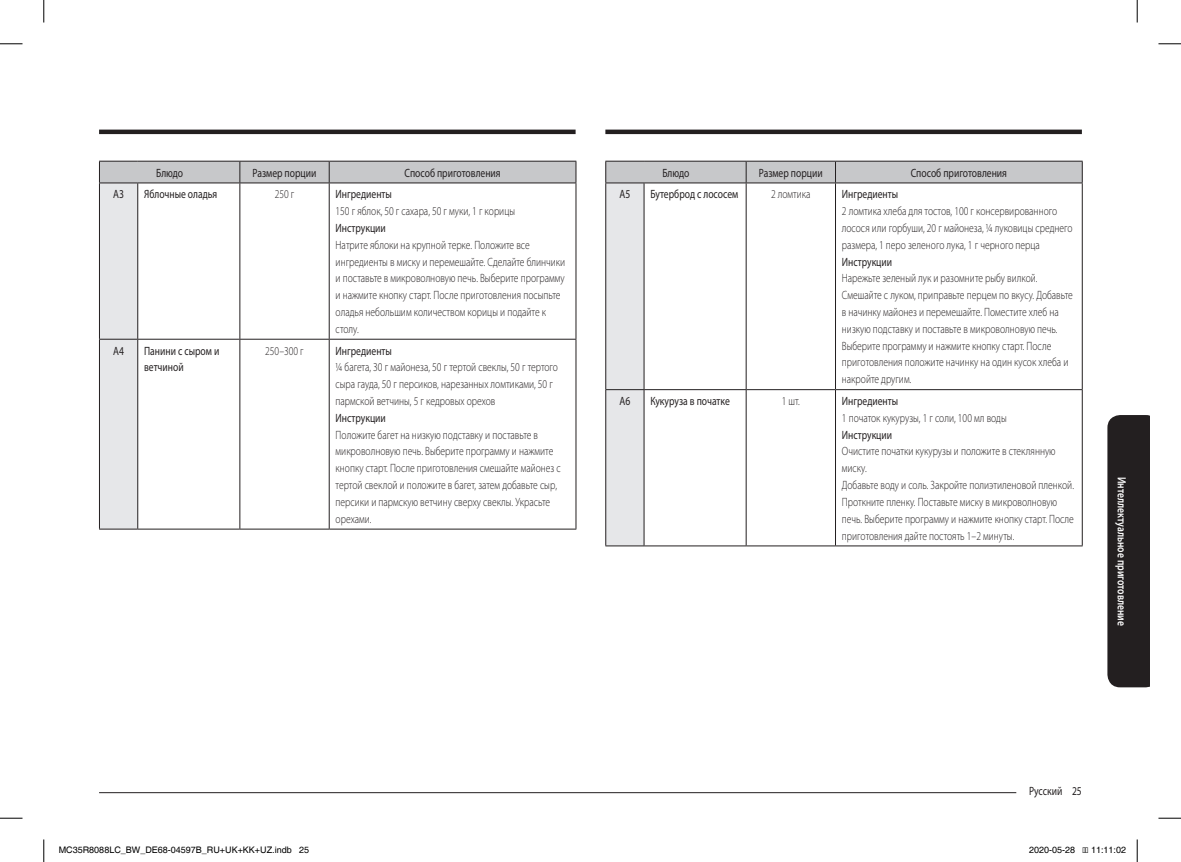
<style>
.page{position:relative;width:1181px;height:862px;background:#fff}
.page>*{position:absolute;margin:0;border:0;box-sizing:border-box;transform-origin:0 0}
.t1{font:300 12px/16.8px "Myriad Pro";color:#231f20;scale:.8 1}
.t2{font:12px/16.8px "Myriad Pro";color:#231f20;scale:.8 1}
.t3{font:600 12px "Myriad Pro";color:#fff;scale:.8 1}
.t4{font:9px "Helvetica";color:#000}
</style>
<div class="page">
<hr style="left:99px;top:792px;width:935px;height:1px;background:#231f20">
<div style="left:1016px;top:782px;width:65px;height:15px;background:#fff"></div>
<div style="left:1107px;top:415px;width:42px;height:272px;background:#231f20"></div>
<div style="left:605px;top:129px;width:476px;height:5px;background:#231f20"></div>
<div style="left:99px;top:129px;width:476px;height:5px;background:#231f20"></div>
<svg style="left:605px;top:161px;width:477px;height:384px"></svg>
<hr style="left:605px;top:182px;width:39px;height:1px;background:#231f20">
<hr style="left:605px;top:183px;width:1px;height:206px;background:#231f20">
<hr style="left:644px;top:182px;width:102px;height:1px;background:#231f20">
<hr style="left:643px;top:183px;width:1px;height:206px;background:#231f20">
<hr style="left:746px;top:182px;width:89px;height:1px;background:#231f20">
<hr style="left:745px;top:183px;width:1px;height:206px;background:#231f20">
<hr style="left:835px;top:182px;width:247px;height:1px;background:#231f20">
<hr style="left:835px;top:183px;width:1px;height:206px;background:#231f20">
<hr style="left:1081px;top:183px;width:1px;height:206px;background:#231f20">
<hr style="left:605px;top:389px;width:39px;height:1px;background:#231f20">
<hr style="left:605px;top:390px;width:1px;height:155px;background:#231f20">
<hr style="left:644px;top:389px;width:102px;height:1px;background:#231f20">
<hr style="left:643px;top:390px;width:1px;height:155px;background:#231f20">
<hr style="left:746px;top:389px;width:89px;height:1px;background:#231f20">
<hr style="left:745px;top:390px;width:1px;height:155px;background:#231f20">
<hr style="left:835px;top:389px;width:247px;height:1px;background:#231f20">
<hr style="left:835px;top:390px;width:1px;height:155px;background:#231f20">
<hr style="left:1081px;top:390px;width:1px;height:155px;background:#231f20">
<hr style="left:605px;top:545px;width:39px;height:1px;background:#231f20">
<hr style="left:644px;top:545px;width:102px;height:1px;background:#231f20">
<hr style="left:746px;top:545px;width:89px;height:1px;background:#231f20">
<hr style="left:835px;top:545px;width:247px;height:1px;background:#231f20">
<svg style="left:99px;top:161px;width:477px;height:367px"></svg>
<hr style="left:99px;top:182px;width:39px;height:1px;background:#231f20">
<hr style="left:99px;top:183px;width:1px;height:156px;background:#231f20">
<hr style="left:138px;top:182px;width:102px;height:1px;background:#231f20">
<hr style="left:137px;top:183px;width:1px;height:156px;background:#231f20">
<hr style="left:240px;top:182px;width:89px;height:1px;background:#231f20">
<hr style="left:239px;top:183px;width:1px;height:156px;background:#231f20">
<hr style="left:329px;top:182px;width:247px;height:1px;background:#231f20">
<hr style="left:329px;top:183px;width:1px;height:156px;background:#231f20">
<hr style="left:575px;top:183px;width:1px;height:156px;background:#231f20">
<hr style="left:99px;top:339px;width:39px;height:1px;background:#231f20">
<hr style="left:99px;top:339px;width:1px;height:189px;background:#231f20">
<hr style="left:138px;top:339px;width:102px;height:1px;background:#231f20">
<hr style="left:137px;top:339px;width:1px;height:189px;background:#231f20">
<hr style="left:240px;top:339px;width:89px;height:1px;background:#231f20">
<hr style="left:239px;top:339px;width:1px;height:189px;background:#231f20">
<hr style="left:329px;top:339px;width:247px;height:1px;background:#231f20">
<hr style="left:329px;top:339px;width:1px;height:189px;background:#231f20">
<hr style="left:575px;top:339px;width:1px;height:189px;background:#231f20">
<hr style="left:99px;top:528px;width:39px;height:1px;background:#231f20">
<hr style="left:138px;top:528px;width:102px;height:1px;background:#231f20">
<hr style="left:240px;top:528px;width:89px;height:1px;background:#231f20">
<hr style="left:329px;top:528px;width:247px;height:1px;background:#231f20">
<svg style="left:0;top:44px;width:22px;height:1px"></svg>
<svg style="left:1158px;top:44px;width:22px;height:1px"></svg>
<svg style="left:0;top:817px;width:22px;height:1px"></svg>
<svg style="left:1158px;top:817px;width:22px;height:1px"></svg>
<svg style="left:44px;top:0;width:1px;height:23px"></svg>
<svg style="left:44px;top:839px;width:1px;height:22px"></svg>
<svg style="left:1136px;top:0;width:1px;height:23px"></svg>
<svg style="left:1136px;top:839px;width:1px;height:22px"></svg>
<p class="t2" style="left:156px;top:164px;width:35px">Блюдо</p>
<p class="t2" style="left:252px;top:164px;width:81px">Размер порции</p>
<p class="t2" style="left:404px;top:164px;width:122px">Способ приготовления</p>
<p class="t2" style="left:113px;top:186px;width:15px">A3</p>
<p class="t2" style="left:144px;top:186px;width:93px">Яблочные оладья</p>
<p class="t1" style="left:275px;top:186px;width:26px">250 г</p>
<p class="t2" style="left:335px;top:186px;width:72px">Ингредиенты</p>
<p class="t1" style="left:335px;top:203px;width:226px">150 г яблок, 50 г сахара, 50 г муки, 1 г корицы</p>
<p class="t2" style="left:335px;top:219px;width:64px">Инструкции</p>
<p class="t1" style="left:335px;top:236px;width:288px">Натрите яблоки на крупной терке. Положите все ингредиенты в миску и перемешайте. Сделайте блинчики и поставьте в микроволновую печь. Выберите программу и нажмите кнопку старт. После приготовления посыпьте оладья небольшим количеством корицы и подайте к столу.</p>
<p class="t2" style="left:113px;top:342px;width:15px">A4</p>
<p class="t2" style="left:144px;top:342px;width:95px">Панини с сыром и ветчиной</p>
<p class="t1" style="left:265px;top:342px;width:50px">250–300 г</p>
<p class="t2" style="left:335px;top:342px;width:72px">Ингредиенты</p>
<p class="t1" style="left:335px;top:359px;width:279px">¼ багета, 30 г майонеза, 50 г тертой свеклы, 50 г тертого сыра гауда, 50 г персиков, нарезанных ломтиками, 50 г пармской ветчины, 5 г кедровых орехов</p>
<p class="t2" style="left:335px;top:409px;width:64px">Инструкции</p>
<p class="t1" style="left:335px;top:426px;width:283px">Положите багет на низкую подставку и поставьте в микроволновую печь. Выберите программу и нажмите кнопку старт. После приготовления смешайте майонез с тертой свеклой и положите в багет, затем добавьте сыр, персики и пармскую ветчину сверху свеклы. Украсьте орехами.</p>
<p class="t2" style="left:662px;top:164px;width:35px">Блюдо</p>
<p class="t2" style="left:758px;top:164px;width:81px">Размер порции</p>
<p class="t2" style="left:910px;top:164px;width:122px">Способ приготовления</p>
<p class="t2" style="left:619px;top:186px;width:15px">A5</p>
<p class="t2" style="left:650px;top:186px;width:111px">Бутерброд с лососем</p>
<p class="t1" style="left:771px;top:186px;width:51px">2 ломтика</p>
<p class="t2" style="left:841px;top:186px;width:72px">Ингредиенты</p>
<p class="t1" style="left:841px;top:203px;width:290px">2 ломтика хлеба для тостов, 100 г консервированного лосося или горбуши, 20 г майонеза, ¼ луковицы среднего размера, 1 перо зеленого лука, 1 г черного перца</p>
<p class="t2" style="left:841px;top:253px;width:64px">Инструкции</p>
<p class="t1" style="left:841px;top:270px;width:290px">Нарежьте зеленый лук и разомните рыбу вилкой.<br>Смешайте с луком, приправьте перцем по вкусу. Добавьте в начинку майонез и перемешайте. Поместите хлеб на низкую подставку и поставьте в микроволновую печь.<br>Выберите программу и нажмите кнопку старт. После приготовления положите начинку на один кусок хлеба и накройте другим.</p>
<p class="t2" style="left:619px;top:392px;width:15px">A6</p>
<p class="t2" style="left:650px;top:392px;width:101px">Кукуруза в початке</p>
<p class="t1" style="left:781px;top:393px;width:24px">1 шт.</p>
<p class="t2" style="left:841px;top:392px;width:72px">Ингредиенты</p>
<p class="t1" style="left:841px;top:409px;width:207px">1 початок кукурузы, 1 г соли, 100 мл воды</p>
<p class="t2" style="left:841px;top:426px;width:64px">Инструкции</p>
<p class="t1" style="left:841px;top:443px;width:291px">Очистите початки кукурузы и положите в стеклянную миску.<br>Добавьте воду и соль. Закройте полиэтиленовой пленкой.<br>Проткните пленку. Поставьте миску в микроволновую печь. Выберите программу и нажмите кнопку старт. После приготовления дайте постоять 1–2 минуты.</p>
<p class="t3" style="left:1129px;top:476px;width:188px;rotate:90deg">Интеллектуальное приготовление</p>
<p class="t2" style="left:1028px;top:782px;width:68px">Русский 25</p>
<p class="t4" style="left:59px;top:844px;width:252px">MC35R8088LC_BW_DE68-04597B_RU+UK+KK+UZ.indb 25</p>
<p class="t4" style="left:1029px;top:844px;width:48px">2020-05-28</p>
<p class="t4" style="left:1090px;top:844px;width:37px">11:11:02</p>
</div>
